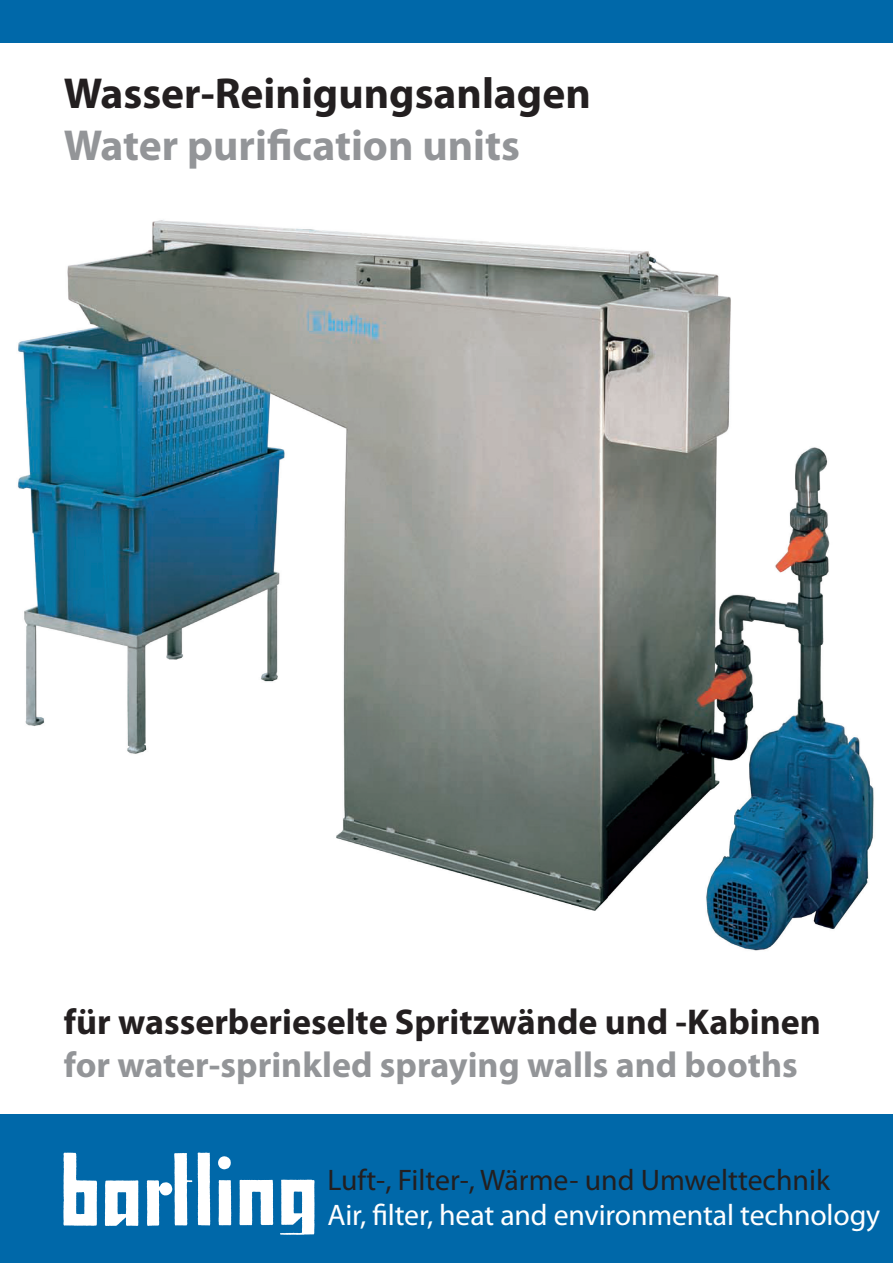
<style>
.page{position:relative;width:893px;height:1263px;background:#fff}
.page>*{position:absolute;margin:0;border:0;box-sizing:border-box;transform-origin:0 0}
.t1{font:700 43.5px "Myriad Pro";color:#231f20}
.t2{font:700 43.5px "Myriad Pro";color:#939598}
.t3{font:700 36px "Myriad Pro";color:#231f20}
.t4{font:700 36px "Myriad Pro";color:#939598}
.t5{font:29.85px "Myriad Pro";letter-spacing:-.005em;color:#fff}
.t6{font:29.85px "Myriad Pro";color:#231f20}
</style>
<div class="page">
<div style="left:0;top:0;width:893px;height:43px;background:#0068a9"></div>
<div style="left:0;top:1114px;width:893px;height:149px;background:#0068a9"></div>
<img style="left:63px;top:1152px;width:252px;height:83px">
<img style="left:17px;top:220px;width:857px;height:731px">
<p class="t1" style="left:64px;top:65px;width:529px">Wasser-Reinigungsanlagen</p>
<p class="t2" style="left:64px;top:117px;width:458px">Water purification units</p>
<p class="t3" style="left:64px;top:998px;width:759px">für wasserberieselte Spritzwände und -Kabinen</p>
<p class="t4" style="left:64px;top:1042px;width:736px">for water-sprinkled spraying walls and booths</p>
<p class="t6" style="left:327px;top:1161px;width:504px">Luft-, Filter-, Wärme- und Umwelttechnik</p>
<p class="t5" style="left:327px;top:1197px;width:554px">Air, filter, heat and environmental technology</p>
</div>
